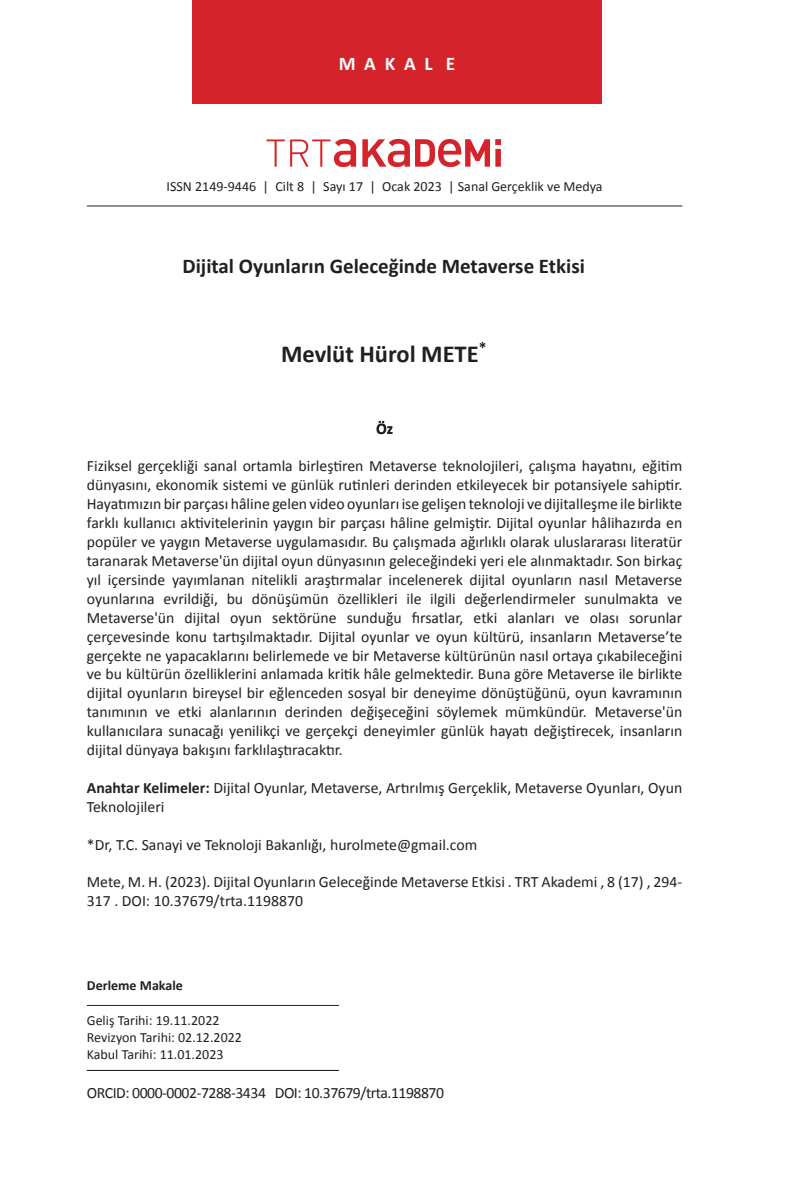
<style>
.page{position:relative;width:794px;height:1191px;background:#fff}
.page>*{position:absolute;margin:0;border:0;box-sizing:border-box;transform-origin:0 0}
.t1{font:700 24.5px "Calibri";color:#231f20}
.t2{font:700 21px "Calibri";color:#231f20}
.t3{font:700 19.25px "Calibri";color:#fff}
.t4{font:15.75px/18.9px "Calibri";color:#231f20}
.t5{font:15.75px "Calibri";letter-spacing:-.03em;color:#231f20}
.t6{font:700 15.75px "Calibri";color:#231f20}
.t7{font:14px/16.8px "Calibri";color:#231f20}
.t8{font:700 14px "Calibri";color:#231f20}
.s1{font-weight:700}
</style>
<div class="page">
<svg style="left:266px;top:139px;width:90px;height:28px"></svg>
<svg style="left:362px;top:139px;width:139px;height:28px"></svg>
<hr style="left:87px;top:205px;width:595px;height:1px;background:#231f20">
<svg style="left:377px;top:421px;width:15px;height:13px"></svg>
<div style="left:192px;top:0;width:409px;height:104px;background:#d5232b"></div>
<hr style="left:87px;top:1070px;width:252px;height:1px;background:#231f20">
<hr style="left:87px;top:1005px;width:252px;height:1px;background:#231f20">
<p class="t3" style="left:339px;top:51px;width:118px">M A K A L E</p>
<p class="t7" style="left:166px;top:178px;width:437px">ISSN 2149-9446 | Cilt 8 | Sayı 17 | Ocak 2023 | Sanal Gerçeklik ve Medya</p>
<h2 class="t2" style="left:183px;top:253px;width:404px">Dijital Oyunların Geleceğinde Metaverse Etkisi</h2>
<h1 class="t1" style="left:281px;top:338px;width:207px">Mevlüt Hürol METE<sup>*</sup></h1>
<p class="t6" style="left:376px;top:418px;width:18px">Öz</p>
<p class="t4" style="left:87px;top:457px;width:597px;text-align:justify">Fiziksel gerçekliği sanal ortamla birleştiren Metaverse teknolojileri, çalışma hayatını, eğitim dünyasını, ekonomik sistemi ve günlük rutinleri derinden etkileyecek bir potansiyele sahiptir.<br>Hayatımızın bir parçası hâline gelen video oyunları ise gelişen teknoloji ve dijitalleşme ile birlikte farklı kullanıcı aktivitelerinin yaygın bir parçası hâline gelmiştir. Dijital oyunlar hâlihazırda en popüler ve yaygın Metaverse uygulamasıdır. Bu çalışmada ağırlıklı olarak uluslararası literatür taranarak Metaverse'ün dijital oyun dünyasının geleceğindeki yeri ele alınmaktadır. Son birkaç yıl içersinde yayımlanan nitelikli araştırmalar incelenerek dijital oyunların nasıl Metaverse oyunlarına evrildiği, bu dönüşümün özellikleri ile ilgili değerlendirmeler sunulmakta ve Metaverse'ün dijital oyun sektörüne sunduğu fırsatlar, etki alanları ve olası sorunlar çerçevesinde konu tartışılmaktadır. Dijital oyunlar ve oyun kültürü, insanların Metaverse’te gerçekte ne yapacaklarını belirlemede ve bir Metaverse kültürünün nasıl ortaya çıkabileceğini ve bu kültürün özelliklerini anlamada kritik hâle gelmektedir. Buna göre Metaverse ile birlikte dijital oyunların bireysel bir eğlenceden sosyal bir deneyime dönüştüğünü, oyun kavramının tanımının ve etki alanlarının derinden değişeceğini söylemek mümkündür. Metaverse'ün kullanıcılara sunacağı yenilikçi ve gerçekçi deneyimler günlük hayatı değiştirecek, insanların dijital dünyaya bakışını farklılaştıracaktır.</p>
<p class="t4" style="left:87px;top:778px;width:597px"><span class="s1">Anahtar Kelimeler:</span> Dijital Oyunlar, Metaverse, Artırılmış Gerçeklik, Metaverse Oyunları, Oyun<br>Teknolojileri</p>
<p class="t4" style="left:87px;top:835px;width:392px">*Dr, T.C. Sanayi ve Teknoloji Bakanlığı, hurolmete@gmail.com</p>
<p class="t4" style="left:87px;top:872px;width:597px">Mete, M. H. (2023). Dijital Oyunların Geleceğinde Metaverse Etkisi . TRT Akademi , 8 (17) , 294-<br>317 . DOI: 10.37679/trta.1198870</p>
<p class="t8" style="left:87px;top:976px;width:98px">Derleme Makale</p>
<p class="t7" style="left:87px;top:1012px;width:157px">Geliş Tarihi: 19.11.2022<br>Revizyon Tarihi: 02.12.2022<br>Kabul Tarihi: 11.01.2023</p>
<p class="t5" style="left:87px;top:1082px;width:359px">ORCID: 0000-0002-7288-3434 DOI: 10.37679/trta.1198870</p>
</div>
